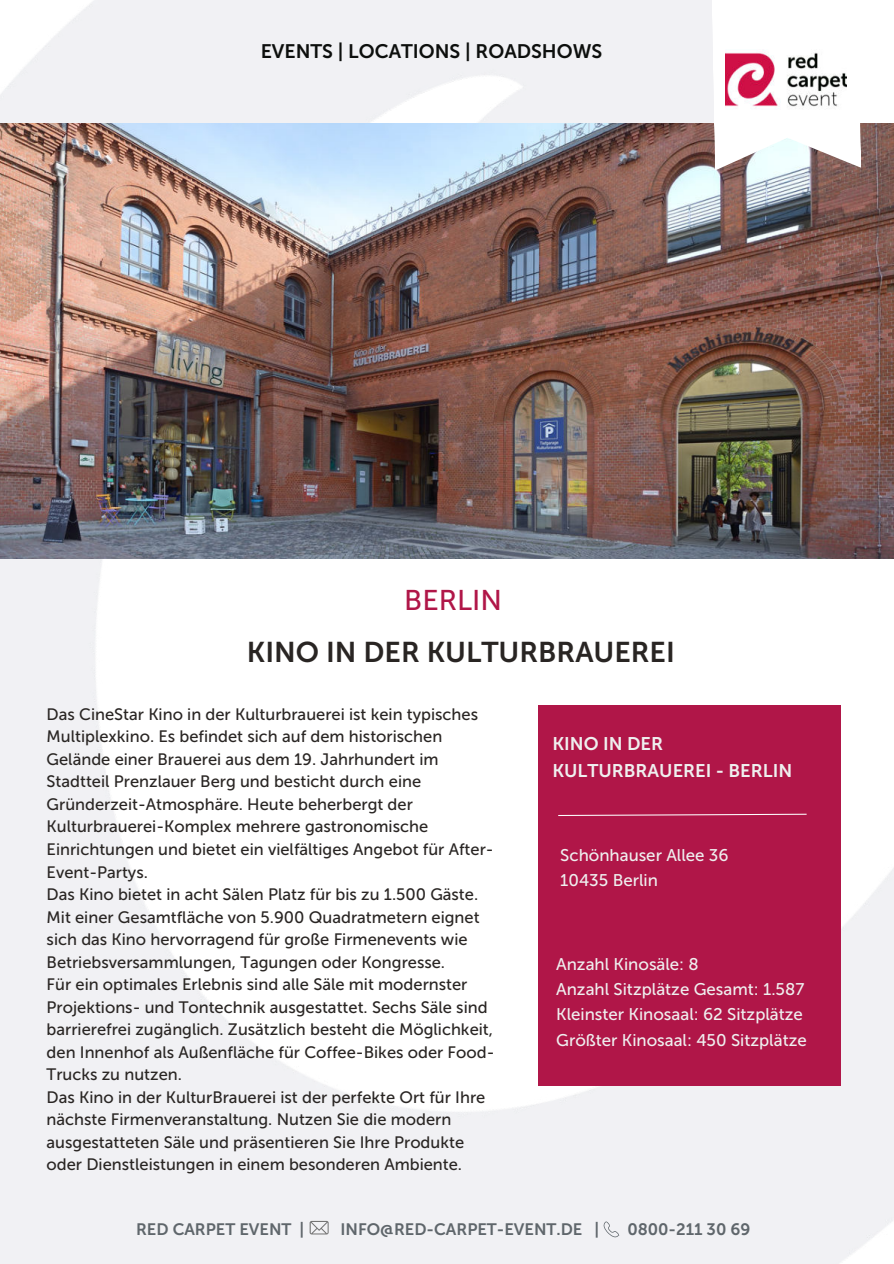
<style>
.page{position:relative;width:894px;height:1264px;background:#fff}
.page>*{position:absolute;margin:0;border:0;box-sizing:border-box;transform-origin:0 0}
.t1{font:28.5px "Museo Sans 700";color:#292523}
.t2{font:28.5px "Museo Sans 500";color:#b01648}
.t3{font:19.5px "Museo Sans 700";color:#0d0f0d}
.t4{font:18.3px/27.5px "Museo Sans 700";color:#efefef}
.t5{font:16.8px/25.3px "Museo Sans 500";color:#efefef}
.t6{font:16.5px/22.5px "Museo Sans 500";color:#292523}
.t7{font:16.5px "Museo Sans 700";color:#5f666b}
</style>
<div class="page">
<img style="left:0;top:0;width:893px;height:1263px">
<img style="left:0;top:123px;width:893px;height:436px">
<svg style="left:710px;top:0;width:151px;height:171px"></svg>
<img style="left:725px;top:43px;width:120px;height:72px">
<div style="left:538px;top:704px;width:302px;height:381px;background:#b01648"></div>
<svg style="left:558px;top:813px;width:249px;height:3px"></svg>
<svg style="left:309px;top:1220px;width:19px;height:14px"></svg>
<svg style="left:603px;top:1220px;width:16px;height:17px"></svg>
<p class="t3" style="left:260px;top:41px;width:343px">EVENTS | LOCATIONS | ROADSHOWS</p>
<h1 class="t2" style="left:404px;top:584px;width:99px">BERLIN</h1>
<h1 class="t1" style="left:247px;top:636px;width:429px">KINO IN DER KULTURBRAUEREI</h1>
<p class="t6" style="left:47px;top:703px;width:449px">Das CineStar Kino in der Kulturbrauerei ist kein typisches Multiplexkino. Es befindet sich auf dem historischen Gelände einer Brauerei aus dem 19. Jahrhundert im Stadtteil Prenzlauer Berg und besticht durch eine Gründerzeit-Atmosphäre. Heute beherbergt der Kulturbrauerei-Komplex mehrere gastronomische Einrichtungen und bietet ein vielfältiges Angebot für After-Event-Partys.<br>Das Kino bietet in acht Sälen Platz für bis zu 1.500 Gäste.<br>Mit einer Gesamtfläche von 5.900 Quadratmetern eignet sich das Kino hervorragend für große Firmenevents wie Betriebsversammlungen, Tagungen oder Kongresse.<br>Für ein optimales Erlebnis sind alle Säle mit modernster Projektions- und Tontechnik ausgestattet. Sechs Säle sind barrierefrei zugänglich. Zusätzlich besteht die Möglichkeit, den Innenhof als Außenfläche für Coffee-Bikes oder Food-Trucks zu nutzen.<br>Das Kino in der KulturBrauerei ist der perfekte Ort für Ihre nächste Firmenveranstaltung. Nutzen Sie die modern ausgestatteten Säle und präsentieren Sie Ihre Produkte oder Dienstleistungen in einem besonderen Ambiente.</p>
<p class="t4" style="left:552px;top:729px;width:241px">KINO IN DER<br>KULTURBRAUEREI - BERLIN</p>
<p class="t5" style="left:560px;top:842px;width:170px">Schönhauser Allee 36<br>10435 Berlin</p>
<p class="t5" style="left:556px;top:951px;width:252px">Anzahl Kinosäle: 8<br>Anzahl Sitzplätze Gesamt: 1.587<br>Kleinster Kinosaal: 62 Sitzplätze<br>Größter Kinosaal: 450 Sitzplätze</p>
<p class="t7" style="left:136px;top:1219px;width:170px">RED CARPET EVENT |</p>
<p class="t7" style="left:340px;top:1219px;width:260px">INFO@RED-CARPET-EVENT.DE |</p>
<p class="t7" style="left:627px;top:1219px;width:124px">0800-211 30 69</p>
</div>
